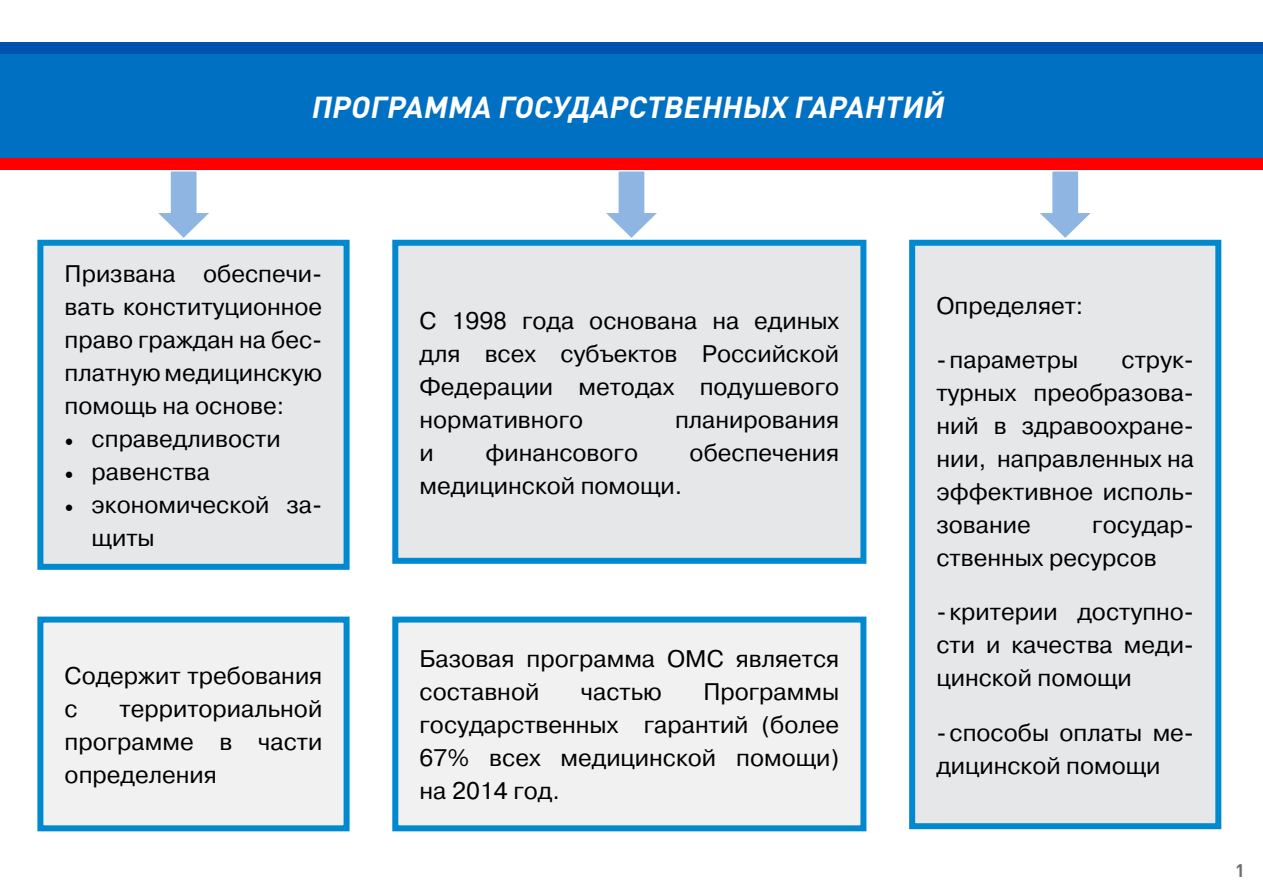
<style>
.page{position:relative;width:1263px;height:893px;background:#fff}
.page>*{position:absolute;margin:0;border:0;box-sizing:border-box;transform-origin:0 0}
.t1{font:italic 700 30px "DIN Pro";color:#fff}
.t2{font:24px/33px "Pragmatica C";color:#000;text-align:justify}
.t3{font:700 18px "DIN Pro";color:#6d6e71}
.s1{font-family:"Minion Pro"}
</style>
<div class="page">
<div style="left:0;top:43px;width:1263px;height:116px;background:#0070c2"></div>
<div style="left:0;top:159px;width:1263px;height:11px;background:#f00"></div>
<div style="left:0;top:43px;width:1263px;height:11px;background:#0052b0"></div>
<div style="left:40px;top:243px;width:307px;height:324px;background:#e6e7e8"></div>
<div style="left:37px;top:240px;width:313px;height:330px;border:6px solid #0089cf"></div>
<div style="left:395px;top:243px;width:468px;height:318px;background:#e6e7e8"></div>
<div style="left:392px;top:240px;width:474px;height:324px;border:6px solid #0089cf"></div>
<div style="left:912px;top:243px;width:306px;height:583px;background:#e6e7e8"></div>
<div style="left:909px;top:240px;width:312px;height:589px;border:6px solid #0089cf"></div>
<svg style="left:1036px;top:171px;width:60px;height:70px"></svg>
<svg style="left:154px;top:171px;width:61px;height:70px"></svg>
<div style="left:40px;top:620px;width:307px;height:208px;background:#f1f1f2"></div>
<div style="left:37px;top:617px;width:313px;height:214px;border:6px solid #0089cf"></div>
<div style="left:395px;top:620px;width:468px;height:208px;background:#f1f1f2"></div>
<div style="left:392px;top:617px;width:474px;height:214px;border:6px solid #0089cf"></div>
<svg style="left:602px;top:171px;width:60px;height:70px"></svg>
<p class="t1" style="left:310px;top:87px;width:641px">ПРОГРАММА ГОСУДАРСТВЕННЫХ ГАРАНТИЙ</p>
<p class="t2" style="left:65px;top:257px;width:259px">Призвана обеспечи&shy;вать конституционное право граждан на бес&shy;платную медицинскую помощь на основе:</p>
<p class="t2" style="left:65px;top:422px;width:217px"><span class="s1">•</span> справедливости</p>
<p class="t2" style="left:65px;top:455px;width:147px"><span class="s1">•</span> равенства</p>
<p class="t2" style="left:92px;top:488px;width:232px;text-indent:-27px"><span class="s1">•</span> экономической за&shy;щиты</p>
<p class="t2" style="left:65px;top:659px;width:259px">Содержит требования с</p>
<p class="t2" style="left:65px;top:692px;width:259px;text-indent:55px">территориальной программе в части определения</p>
<p class="t2" style="left:420px;top:304px;width:421px">С 1998 года основана на единых для всех субъектов Российской Федерации методах подушевого нормативного</p>
<p class="t2" style="left:675px;top:403px;width:166px">планирования</p>
<p class="t2" style="left:420px;top:436px;width:16px">и</p>
<p class="t2" style="left:485px;top:436px;width:154px">финансового</p>
<p class="t2" style="left:690px;top:436px;width:151px">обеспечения</p>
<p class="t2" style="left:420px;top:469px;width:264px">медицинской помощи.</p>
<p class="t2" style="left:420px;top:643px;width:421px">Базовая программа ОМС является составной</p>
<p class="t2" style="left:420px;top:676px;width:421px;text-indent:284px">Программы государственных гарантий (более 67% всех медицинской помощи) на 2014 год.</p>
<p class="t2" style="left:581px;top:676px;width:82px">частью</p>
<p class="t2" style="left:936px;top:289px;width:148px">Определяет:</p>
<p class="t2" style="left:936px;top:344px;width:143px">-параметры</p>
<p class="t2" style="left:936px;top:344px;width:259px;text-indent:185px">струк&shy;турных преобразова&shy;ний в здравоохране&shy;нии, направленных на эффективное исполь&shy;зование</p>
<p class="t2" style="left:936px;top:509px;width:259px;text-indent:156px">государ&shy;ственных ресурсов</p>
<p class="t2" style="left:936px;top:596px;width:259px">- критерии доступно&shy;сти и качества меди&shy;цинской помощи</p>
<p class="t2" style="left:936px;top:716px;width:259px">-способы оплаты ме&shy;дицинской помощи</p>
<p class="t3" style="left:1235px;top:858px;width:11px">1</p>
</div>
